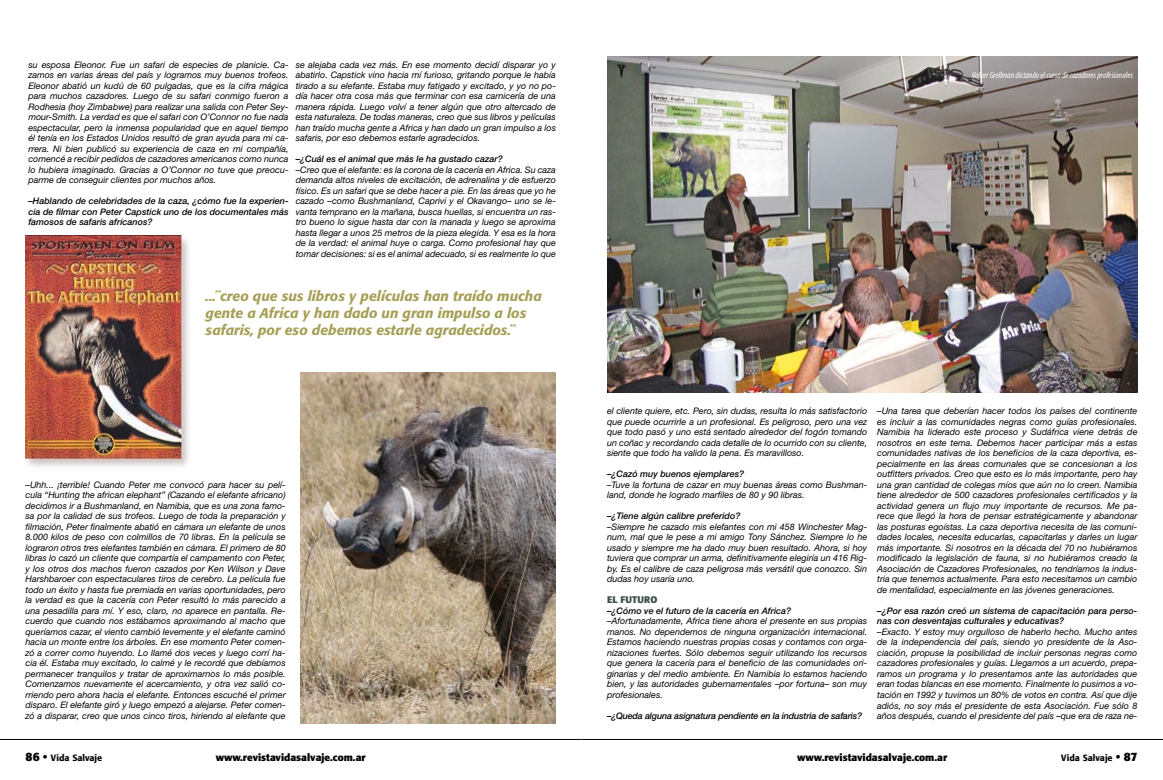
<style>
.page{position:relative;width:1163px;height:780px;background:#fff}
.page>*{position:absolute;margin:0;border:0;box-sizing:border-box;transform-origin:0 0}
.t1{font:italic 500 14px/16.8px "Formata";color:#a69f56}
.t2{font:700 10px "Formata";color:#000}
.t3{font:700 9.5px "Formata";letter-spacing:.01em;color:#3b4e49}
.t4{font:italic 9px/10.5px "Helvetica Neue";color:#000;text-align:justify}
.t5{font:italic 500 9px/10.5px "Helvetica Neue";color:#000;text-align:justify}
.t6{font:italic 500 9px "Helvetica Neue";letter-spacing:-.02em;color:#000}
.t7{font:italic condensed 9px "Myriad Pro";color:#fff}
.t8{font:500 9px "Formata";color:#000}
.s1{font-weight:700;font-size:12px}
</style>
<div class="page">
<hr style="left:581px;top:739px;width:581px;height:1px;background:#000">
<hr style="left:0;top:739px;width:581px;height:1px;background:#000">
<img style="left:26px;top:236px;width:163px;height:230px">
<img style="left:300px;top:372px;width:255px;height:351px">
<img style="left:607px;top:57px;width:530px;height:335px">
<p class="t4" style="left:28px;top:59px;width:262px">su esposa Eleonor. Fue un safari de especies de planicie. Ca&shy;zamos en varias áreas del país y logramos muy buenos trofeos.<br>Eleonor abatió un kudú de 60 pulgadas, que es la cifra mágica para muchos cazadores. Luego de su safari conmigo fueron a Rodhesia (hoy Zimbabwe) para realizar una salida con Peter Sey&shy;mour-Smith. La verdad es que el safari con O’Connor no fue nada espectacular, pero la inmensa popularidad que en aquel tiempo él tenía en los Estados Unidos resultó de gran ayuda para mi ca&shy;rrera. Ni bien publicó su experiencia de caza en mi compañía, comencé a recibir pedidos de cazadores americanos como nunca lo hubiera imaginado. Gracias a O’Connor no tuve que preocu&shy;parme de conseguir clientes por muchos años.</p>
<p class="t5" style="left:28px;top:196px;width:262px">–Hablando de celebridades de la caza, ¿cómo fue la experien&shy;cia de filmar con Peter Capstick uno de los documentales más famosos de safaris africanos?</p>
<p class="t4" style="left:296px;top:59px;width:262px">se alejaba cada vez más. En ese momento decidí disparar yo y abatirlo. Capstick vino hacia mí furioso, gritando porque le había tirado a su elefante. Estaba muy fatigado y excitado, y yo no po&shy;día hacer otra cosa más que terminar con esa carnicería de una manera rápida. Luego volví a tener algún que otro altercado de esta naturaleza. De todas maneras, creo que sus libros y películas han traído mucha gente a Africa y han dado un gran impulso a los safaris, por eso debemos estarle agradecidos.</p>
<p class="t5" style="left:296px;top:154px;width:209px">–¿Cuál es el animal que más le ha gustado cazar?</p>
<p class="t4" style="left:296px;top:164px;width:262px">–Creo que el elefante: es la corona de la cacería en Africa. Su caza demanda altos niveles de excitación, de adrenalina y de esfuerzo físico. Es un safari que se debe hacer a pie. En las áreas que yo he cazado –como Bushmanland, Caprivi y el Okavango– uno se le&shy;vanta temprano en la mañana, busca huellas, si encuentra un ras&shy;tro bueno lo sigue hasta dar con la manada y luego se aproxima hasta llegar a unos 25 metros de la pieza elegida. Y esa es la hora de la verdad: el animal huye o carga. Como profesional hay que tomar decisiones: si es el animal adecuado, si es realmente lo que</p>
<h1 class="t1" style="left:206px;top:287px;width:337px">...¨creo que sus libros y películas han traído mucha gente a Africa y han dado un gran impulso a los safaris, por eso debemos estarle agradecidos.¨</h1>
<p class="t4" style="left:26px;top:479px;width:262px">–Uhh... ¡terrible! Cuando Peter me convocó para hacer su pelí&shy;cula “Hunting the african elephant” (Cazando el elefante africano) decidimos ir a Bushmanland, en Namibia, que es una zona famo&shy;sa por la calidad de sus trofeos. Luego de toda la preparación y filmación, Peter finalmente abatió en cámara un elefante de unos 8.000 kilos de peso con colmillos de 70 libras. En la película se lograron otros tres elefantes también en cámara. El primero de 80 libras lo cazó un cliente que compartía el campamento con Peter, y los otros dos machos fueron cazados por Ken Wilson y Dave Harshbaroer con espectaculares tiros de cerebro. La película fue todo un éxito y hasta fue premiada en varias oportunidades, pero la verdad es que la cacería con Peter resultó lo más parecido a una pesadilla para mí. Y eso, claro, no aparece en pantalla. Re&shy;cuerdo que cuando nos estábamos aproximando al macho que queríamos cazar, el viento cambió levemente y el elefante caminó hacia un monte entre los árboles. En ese momento Peter comen&shy;zó a correr como huyendo. Lo llamé dos veces y luego corrí ha&shy;cia él. Estaba muy excitado, lo calmé y le recordé que debíamos permanecer tranquilos y tratar de aproximarnos lo más posible.<br>Comenzamos nuevamente el acercamiento, y otra vez salió co&shy;rriendo pero ahora hacia el elefante. Entonces escuché el primer disparo. El elefante giró y luego empezó a alejarse. Peter comen&shy;zó a disparar, creo que unos cinco tiros, hiriendo al elefante que</p>
<p class="t7" style="left:971px;top:70px;width:163px">Volker Grellman dictando el curso de cazadores profesionales</p>
<p class="t4" style="left:607px;top:406px;width:262px">el cliente quiere, etc. Pero, sin dudas, resulta lo más satisfactorio que puede ocurrirle a un profesional. Es peligroso, pero una vez que todo pasó y uno está sentado alrededor del fogón tomando un coñac y recordando cada detalle de lo ocurrido con su cliente, siente que todo ha valido la pena. Es maravilloso.</p>
<p class="t5" style="left:607px;top:469px;width:139px">–¿Cazó muy buenos ejemplares?</p>
<p class="t4" style="left:607px;top:479px;width:262px">–Tuve la fortuna de cazar en muy buenas áreas como Bushman&shy;land, donde he logrado marfiles de 80 y 90 libras.</p>
<p class="t5" style="left:607px;top:511px;width:135px">–¿Tiene algún calibre preferido?</p>
<p class="t4" style="left:607px;top:521px;width:262px">–Siempre he cazado mis elefantes con mi 458 Winchester Mag&shy;num, mal que le pese a mi amigo Tony Sánchez. Siempre lo he usado y siempre me ha dado muy buen resultado. Ahora, si hoy tuviera que comprar un arma, definitivamente elegiría un 416 Rig&shy;by. Es el calibre de caza peligrosa más versátil que conozco. Sin dudas hoy usaría uno.</p>
<p class="t3" style="left:607px;top:594px;width:52px">EL FUTURO</p>
<p class="t5" style="left:607px;top:605px;width:186px">–¿Cómo ve el futuro de la cacería en Africa?</p>
<p class="t4" style="left:607px;top:615px;width:262px">–Afortunadamente, Africa tiene ahora el presente en sus propias manos. No dependemos de ninguna organización internacional.<br>Estamos haciendo nuestras propias cosas y contamos con orga&shy;nizaciones fuertes. Sólo debemos seguir utilizando los recursos que genera la cacería para el beneficio de las comunidades ori&shy;ginarias y del medio ambiente. En Namibia lo estamos haciendo bien, y las autoridades gubernamentales –por fortuna– son muy profesionales.</p>
<p class="t6" style="left:607px;top:710px;width:257px">–¿Queda alguna asignatura pendiente en la industria de safaris?</p>
<p class="t4" style="left:877px;top:405px;width:262px">–Una tarea que deberían hacer todos los países del continente es incluir a las comunidades negras como guías profesionales.<br>Namibia ha liderado este proceso y Sudáfrica viene detrás de nosotros en este tema. Debemos hacer participar más a estas comunidades nativas de los beneficios de la caza deportiva, es&shy;pecialmente en las áreas comunales que se concesionan a los outfitters privados. Creo que esto es lo más importante, pero hay una gran cantidad de colegas míos que aún no lo creen. Namibia tiene alrededor de 500 cazadores profesionales certificados y la actividad genera un flujo muy importante de recursos. Me pa&shy;rece que llegó la hora de pensar estratégicamente y abandonar las posturas egoístas. La caza deportiva necesita de las comuni&shy;dades locales, necesita educarlas, capacitarlas y darles un lugar más importante. Si nosotros en la década del 70 no hubiéramos modificado la legislación de fauna, si no hubiéramos creado la Asociación de Cazadores Profesionales, no tendríamos la indus&shy;tria que tenemos actualmente. Para esto necesitamos un cambio de mentalidad, especialmente en las jóvenes generaciones.</p>
<p class="t5" style="left:877px;top:605px;width:262px">–¿Por esa razón creó un sistema de capacitación para perso&shy;nas con desventajas culturales y educativas?</p>
<p class="t4" style="left:877px;top:626px;width:262px">–Exacto. Y estoy muy orgulloso de haberlo hecho. Mucho antes de la independencia del país, siendo yo presidente de la Aso&shy;ciación, propuse la posibilidad de incluir personas negras como cazadores profesionales y guías. Llegamos a un acuerdo, prepa&shy;ramos un programa y lo presentamos ante las autoridades que eran todas blancas en ese momento. Finalmente lo pusimos a vo&shy;tación en 1992 y tuvimos un 80% de votos en contra. Así que dije adiós, no soy más el presidente de esta Asociación. Fue sólo 8 años después, cuando el presidente del país –que era de raza ne-</p>
<p class="t8" style="left:26px;top:752px;width:78px"><span class="s1">86 •</span> Vida Salvaje</p>
<p class="t2" style="left:216px;top:751px;width:151px">www.revistavidasalvaje.com.ar</p>
<p class="t2" style="left:797px;top:751px;width:151px">www.revistavidasalvaje.com.ar</p>
<p class="t8" style="left:1060px;top:752px;width:78px">Vida Salvaje <span class="s1">• 87</span></p>
</div>
